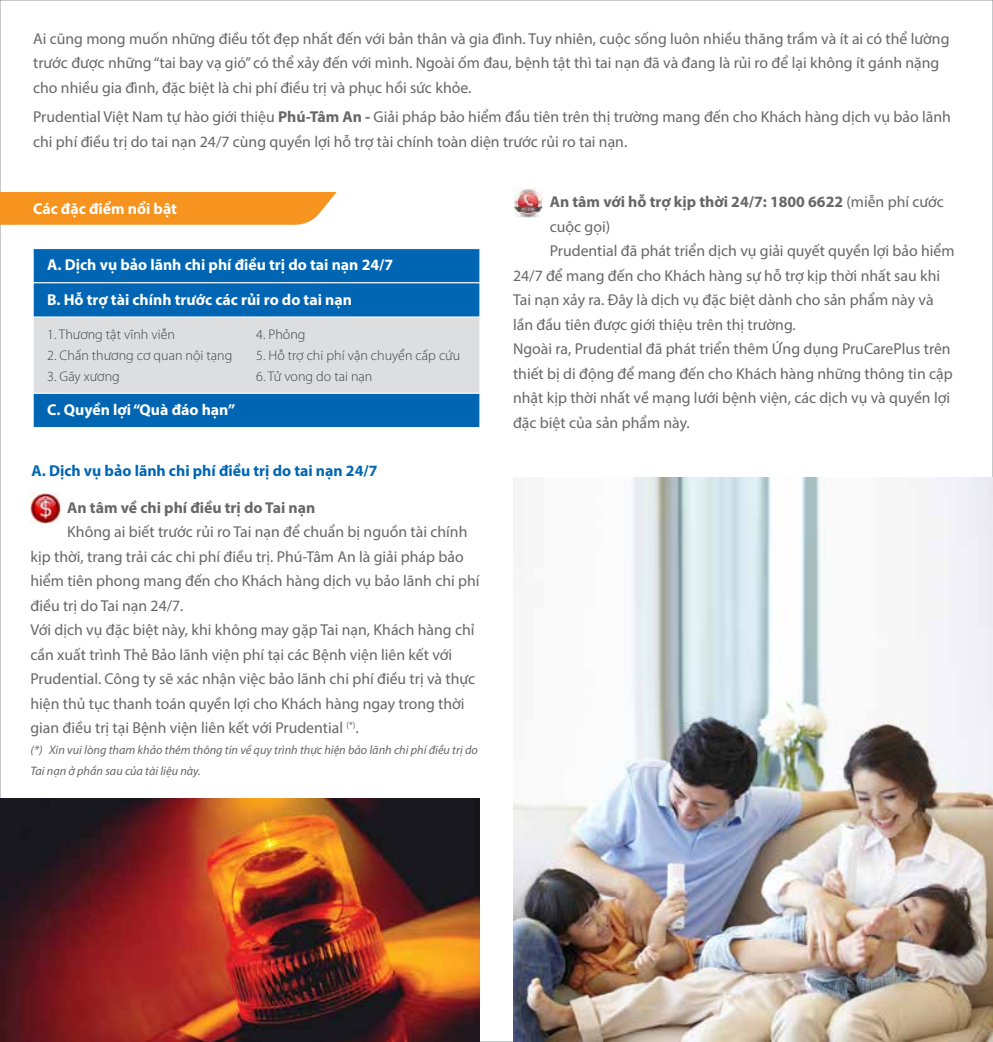
<style>
.page{position:relative;width:993px;height:1042px;background:#fff}
.page>*{position:absolute;margin:0;border:0;box-sizing:border-box;transform-origin:0 0}
.t1{font:15.75px/24.5px "Myriad Pro";color:#676668}
.t2{font:700 15.75px/34.3px "Myriad Pro";color:#fff}
.t3{font:700 15.75px "Myriad Pro";color:#676668}
.t4{font:700 15.75px "Myriad Pro";color:#0066b3}
.t5{font:300 14px "Myriad Pro";color:#414042}
.t6{font:italic 12.25px/21px "Myriad Pro";color:#676668}
.s1{font-weight:700}
.s2{font-weight:400}
</style>
<div class="page">
<img style="left:513px;top:188px;width:29px;height:30px">
<div style="left:0;top:192px;width:336px;height:33px;background:#f79420"></div>
<img style="left:30px;top:494px;width:30px;height:30px">
<div style="left:33px;top:248px;width:447px;height:35px;background:#0066b3;border:1px solid #fff"></div>
<div style="left:33px;top:282px;width:447px;height:35px;background:#0066b3;border:1px solid #fff"></div>
<div style="left:33px;top:393px;width:447px;height:35px;background:#0066b3;border:1px solid #fff"></div>
<div style="left:33px;top:317px;width:447px;height:77px;background:#dddedf;border:1px solid #fff"></div>
<img style="left:0;top:798px;width:479px;height:244px">
<img style="left:513px;top:477px;width:479px;height:564px">
<p class="t1" style="left:33px;top:26px;width:917px">Ai cũng mong muốn những điều tốt đẹp nhất đến với bản thân và gia đình. Tuy nhiên, cuộc sống luôn nhiều thăng trầm và ít ai có thể lường trước được những “tai bay vạ gió” có thể xảy đến với mình. Ngoài ốm đau, bệnh tật thì tai nạn đã và đang là rủi ro để lại không ít gánh nặng cho nhiều gia đình, đặc biệt là chi phí điều trị và phục hồi sức khỏe.</p>
<p class="t1" style="left:33px;top:105px;width:918px">Prudential Việt Nam tự hào giới thiệu <span class="s1">Phú-Tâm An -</span> Giải pháp bảo hiểm đầu tiên trên thị trường mang đến cho Khách hàng dịch vụ bảo lãnh chi phí điều trị do tai nạn 24/7 cùng quyền lợi hỗ trợ tài chính toàn diện trước rủi ro tai nạn.</p>
<p class="t2" style="left:33px;top:191px;width:145px">Các đặc điểm nổi bật</p>
<p class="t2" style="left:47px;top:247px;width:347px">A. Dịch vụ bảo lãnh chi phí điều trị do tai nạn 24/7<br>B. Hỗ trợ tài chính trước các rủi ro do tai nạn</p>
<p class="t5" style="left:47px;top:326px;width:129px">1. Thương tật vĩnh viễn</p>
<p class="t5" style="left:47px;top:347px;width:187px">2. Chấn thương cơ quan nội tạng</p>
<p class="t5" style="left:47px;top:368px;width:74px">3. Gãy xương</p>
<p class="t2" style="left:47px;top:392px;width:189px">C. Quyền lợi “Quà đáo hạn”</p>
<p class="t5" style="left:256px;top:326px;width:51px">4. Phỏng</p>
<p class="t5" style="left:256px;top:347px;width:205px">5. Hỗ trợ chi phí vận chuyển cấp cứu</p>
<p class="t5" style="left:256px;top:368px;width:118px">6. Tử vong do tai nạn</p>
<p class="t4" style="left:31px;top:460px;width:347px">A. Dịch vụ bảo lãnh chi phí điều trị do tai nạn 24/7</p>
<p class="t3" style="left:67px;top:497px;width:249px">An tâm về chi phí điều trị do Tai nạn</p>
<p class="t1" style="left:30px;top:519px;width:450px;text-indent:37px">Không ai biết trước rủi ro Tai nạn để chuẩn bị nguồn tài chính kịp thời, trang trải các chi phí điều trị. Phú-Tâm An là giải pháp bảo hiểm tiên phong mang đến cho Khách hàng dịch vụ bảo lãnh chi phí điều trị do Tai nạn 24/7.<br>Với dịch vụ đặc biệt này, khi không may gặp Tai nạn, Khách hàng chỉ cần xuất trình Thẻ Bảo lãnh viện phí tại các Bệnh viện liên kết với Prudential. Công ty sẽ xác nhận việc bảo lãnh chi phí điều trị và thực hiện thủ tục thanh toán quyền lợi cho Khách hàng ngay trong thời gian điều trị tại Bệnh viện liên kết với Prudential <sup>(*)</sup>.</p>
<p class="t6" style="left:31px;top:739px;width:449px">(*) Xin vui lòng tham khảo thêm thông tin về quy trình thực hiện bảo lãnh chi phí điều trị do<br>Tai nạn ở phần sau của tài liệu này.</p>
<p class="t3" style="left:549px;top:191px;width:395px">An tâm với hỗ trợ kịp thời 24/7: 1800 6622 <span class="s2">(miễn phí cước</span></p>
<p class="t1" style="left:549px;top:214px;width:62px">cuộc gọi)</p>
<p class="t1" style="left:549px;top:238px;width:406px">Prudential đã phát triển dịch vụ giải quyết quyền lợi bảo hiểm</p>
<p class="t1" style="left:513px;top:263px;width:428px">24/7 để mang đến cho Khách hàng sự hỗ trợ kịp thời nhất sau khi</p>
<p class="t1" style="left:513px;top:287px;width:422px">Tai nạn xảy ra. Đây là dịch vụ đặc biệt dành cho sản phẩm này và</p>
<p class="t1" style="left:513px;top:312px;width:284px">lần đầu tiên được giới thiệu trên thị trường.</p>
<p class="t1" style="left:513px;top:336px;width:439px">Ngoài ra, Prudential đã phát triển thêm Ứng dụng PruCarePlus trên</p>
<p class="t1" style="left:513px;top:361px;width:441px">thiết bị di động để mang đến cho Khách hàng những thông tin cập</p>
<p class="t1" style="left:513px;top:385px;width:438px">nhật kịp thời nhất về mạng lưới bệnh viện, các dịch vụ và quyền lợi</p>
<p class="t1" style="left:513px;top:410px;width:178px">đặc biệt của sản phẩm này.</p>
</div>
